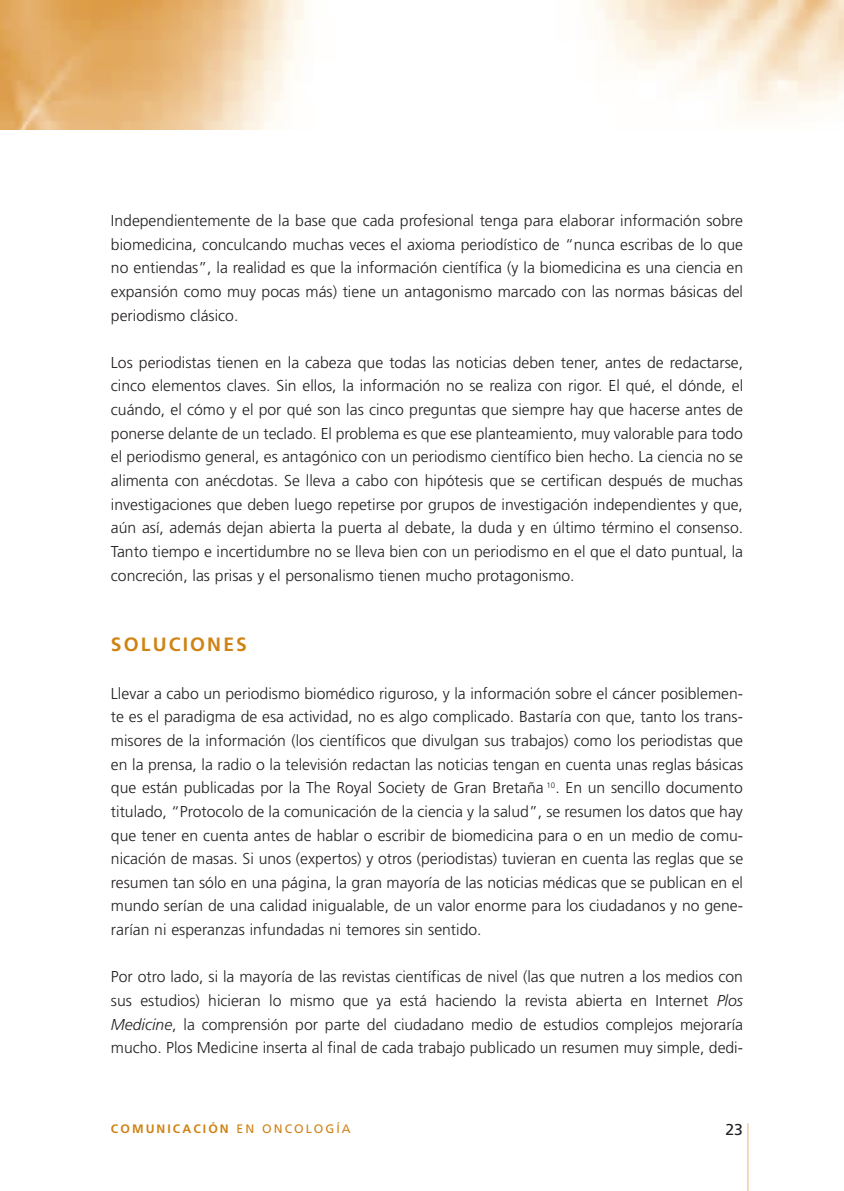
<style>
.page{position:relative;width:844px;height:1191px;background:#fff}
.page>*{position:absolute;margin:0;border:0;box-sizing:border-box;transform-origin:0 0}
.t1{font:700 19.25px "Frutiger";letter-spacing:.11em;color:#d08315}
.t2{font:300 15.75px/23.6px "Frutiger";color:#231f20;text-align:justify}
.t3{font:15.75px "Frutiger";color:#231f20}
.t4{font:700 12.25px "Frutiger";letter-spacing:.165em;color:#d08315}
.s1{font-style:italic}
.s2{font-weight:400}
</style>
<div class="page">
<img style="left:0;top:0;width:306px;height:129px">
<svg style="left:595px;top:0;width:248px;height:120px"></svg>
<hr style="left:747px;top:1123px;width:1px;height:68px;background:#e8b97f">
<p class="t2" style="left:111px;top:210px;width:633px">Independientemente de la base que cada profesional tenga para elaborar información sobre biomedicina, conculcando muchas veces el axioma periodístico de “nunca escribas de lo que no entiendas”, la realidad es que la información científica (y la biomedicina es una ciencia en expansión como muy pocas más) tiene un antagonismo marcado con las normas básicas del periodismo clásico.</p>
<p class="t2" style="left:111px;top:352px;width:633px">Los periodistas tienen en la cabeza que todas las noticias deben tener, antes de redactarse, cinco elementos claves. Sin ellos, la información no se realiza con rigor. El qué, el dónde, el cuándo, el cómo y el por qué son las cinco preguntas que siempre hay que hacerse antes de ponerse delante de un teclado. El problema es que ese planteamiento, muy valorable para todo el periodismo general, es antagónico con un periodismo científico bien hecho. La ciencia no se alimenta con anécdotas. Se lleva a cabo con hipótesis que se certifican después de muchas investigaciones que deben luego repetirse por grupos de investigación independientes y que, aún así, además dejan abierta la puerta al debate, la duda y en último término el consenso.<br>Tanto tiempo e incertidumbre no se lleva bien con un periodismo en el que el dato puntual, la concreción, las prisas y el personalismo tienen mucho protagonismo.</p>
<p class="t1" style="left:111px;top:637px;width:137px">SOLUCIONES</p>
<p class="t2" style="left:111px;top:682px;width:633px">Llevar a cabo un periodismo biomédico riguroso, y la información sobre el cáncer posiblemen&shy;te es el paradigma de esa actividad, no es algo complicado. Bastaría con que, tanto los trans&shy;misores de la información (los científicos que divulgan sus trabajos) como los periodistas que en la prensa, la radio o la televisión redactan las noticias tengan en cuenta unas reglas básicas que están publicadas por la The Royal Society de Gran Bretaña <sup>10</sup>. En un sencillo documento titulado, “Protocolo de la comunicación de la ciencia y la salud”, se resumen los datos que hay que tener en cuenta antes de hablar o escribir de biomedicina para o en un medio de comu&shy;nicación de masas. Si unos (expertos) y otros (periodistas) tuvieran en cuenta las reglas que se resumen tan sólo en una página, la gran mayoría de las noticias médicas que se publican en el mundo serían de una calidad inigualable, de un valor enorme para los ciudadanos y no gene&shy;rarían ni esperanzas infundadas ni temores sin sentido.</p>
<p class="t2" style="left:111px;top:966px;width:633px">Por otro lado, si la mayoría de las revistas científicas de nivel (las que nutren a los medios con sus estudios) hicieran lo mismo que ya está haciendo la revista abierta en Internet <span class="s1">Plos Medicine</span>, la comprensión por parte del ciudadano medio de estudios complejos mejoraría mucho. Plos Medicine inserta al final de cada trabajo publicado un resumen muy simple, dedi-</p>
<p class="t4" style="left:111px;top:1123px;width:241px">COMUNICACIÓN <span class="s2">EN ONCOLOGÍA</span></p>
<p class="t3" style="left:725px;top:1122px;width:19px">23</p>
</div>
